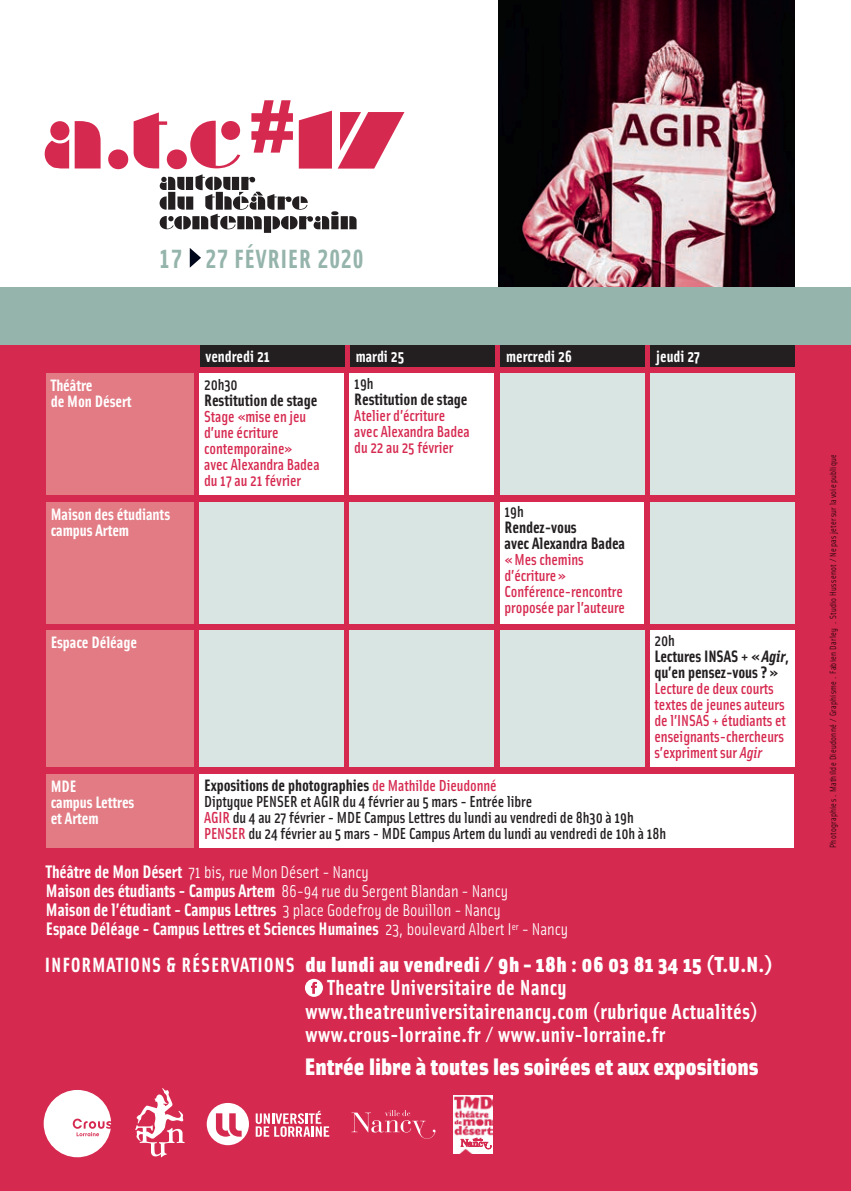
<style>
.page{position:relative;width:851px;height:1191px;background:#fff}
.page>*{position:absolute;margin:0;border:0;box-sizing:border-box;transform-origin:0 0}
.t1{font:26.4px "Solex Bold Lining";letter-spacing:.02em;color:#95b4ab}
.t2{font:900 24px "Solex";color:#fff}
.t3{font:700 21.8px/23.2px "Solex";letter-spacing:.02em;color:#fff}
.t4{font:900 21.8px "Solex";letter-spacing:.02em;color:#fff}
.t5{font:20.8px "Solex Bold Lining";letter-spacing:.04em;color:#fff}
.t6{font:700 18.2px/19px "Solex";letter-spacing:-.005em;color:#fff}
.t7{font:17.2px "Solex";letter-spacing:-.005em;color:#fff}
.t8{font:700 16.6px/16px "Solex";letter-spacing:-.005em;color:#231f20}
.t9{font:700 16.6px/16px "Solex";letter-spacing:-.005em;color:#fff}
.t10{font:700 16.4px "Solex";color:#fff}
.t11{font:500 16px/16px "Solex";letter-spacing:-.005em;color:#d6294f}
.t12{font:500 16px/16px "Solex";letter-spacing:-.005em;color:#231f20}
.t13{font:9px "Solex";letter-spacing:.03em;color:#231f20}
.s1{font-style:italic}
.s2{font-weight:500;font-size:16px;color:#d6294f}
.s3{color:#d6294f}
.s4{font-weight:700;font-size:18.2px}
.s5{font-weight:400;font-size:17.2px}
</style>
<div class="page">
<div style="left:0;top:345px;width:850px;height:846px;background:#d6294f"></div>
<svg style="left:190px;top:248px;width:11px;height:20px"></svg>
<div style="left:200px;top:345px;width:144px;height:21px;background:#231f20"></div>
<div style="left:500px;top:345px;width:144px;height:21px;background:#231f20"></div>
<div style="left:350px;top:345px;width:144px;height:21px;background:#231f20"></div>
<div style="left:650px;top:345px;width:144px;height:21px;background:#231f20"></div>
<div style="left:46px;top:373px;width:147px;height:122px;background:#e27b84"></div>
<div style="left:46px;top:773px;width:147px;height:74px;background:#e27b84"></div>
<div style="left:200px;top:501px;width:144px;height:122px;background:#d9e5e3"></div>
<div style="left:46px;top:501px;width:147px;height:122px;background:#e27b84"></div>
<div style="left:350px;top:630px;width:144px;height:136px;background:#d9e5e3"></div>
<div style="left:200px;top:630px;width:144px;height:136px;background:#d9e5e3"></div>
<div style="left:46px;top:630px;width:147px;height:136px;background:#e27b84"></div>
<div style="left:500px;top:630px;width:144px;height:136px;background:#d9e5e3"></div>
<div style="left:650px;top:630px;width:144px;height:136px;background:#fff"></div>
<div style="left:500px;top:501px;width:144px;height:122px;background:#fff"></div>
<div style="left:650px;top:501px;width:144px;height:122px;background:#d9e5e3"></div>
<div style="left:350px;top:373px;width:144px;height:121px;background:#fff"></div>
<div style="left:350px;top:501px;width:144px;height:122px;background:#d9e5e3"></div>
<div style="left:500px;top:373px;width:144px;height:122px;background:#d9e5e3"></div>
<div style="left:650px;top:373px;width:144px;height:122px;background:#d9e5e3"></div>
<div style="left:200px;top:373px;width:144px;height:122px;background:#fff"></div>
<div style="left:200px;top:773px;width:594px;height:74px;background:#fff"></div>
<svg style="left:45px;top:100px;width:359px;height:133px"></svg>
<svg style="left:305px;top:978px;width:18px;height:19px"></svg>
<svg style="left:311px;top:982px;width:6px;height:11px"></svg>
<svg style="left:351px;top:1110px;width:84px;height:28px"></svg>
<svg style="left:135px;top:1088px;width:49px;height:69px"></svg>
<svg style="left:256px;top:1110px;width:73px;height:26px"></svg>
<div style="left:207px;top:1103px;width:42px;height:42px;background:#fff;border-radius:50%"></div>
<svg style="left:216px;top:1113px;width:25px;height:23px"></svg>
<svg style="left:44px;top:1090px;width:67px;height:67px"></svg>
<img style="left:453px;top:1095px;width:39px;height:58px">
<svg style="left:459px;top:1138px;width:32px;height:11px"></svg>
<div style="left:0;top:287px;width:850px;height:58px;background:#95b4ab"></div>
<img style="left:498px;top:0;width:296px;height:287px">
<h1 class="t1" style="left:159px;top:241px;width:206px">17 27 FÉVRIER 2020</h1>
<p class="t9" style="left:51px;top:376px;width:82px">Théâtre<br>de Mon Désert</p>
<p class="t9" style="left:51px;top:505px;width:121px">Maison des étudiants campus Artem</p>
<p class="t10" style="left:205px;top:345px;width:66px">vendredi 21</p>
<p class="t10" style="left:356px;top:345px;width:50px">mardi 25</p>
<p class="t10" style="left:506px;top:345px;width:67px">mercredi 26</p>
<p class="t10" style="left:656px;top:345px;width:46px">jeudi 27</p>
<p class="t12" style="left:204px;top:375px;width:35px">20h30</p>
<p class="t8" style="left:204px;top:391px;width:115px">Restitution de stage</p>
<p class="t11" style="left:204px;top:407px;width:117px">Stage «mise en jeu d’une écriture contemporaine» avec Alexandra Badea du 17 au 21 février</p>
<p class="t12" style="left:354px;top:374px;width:21px">19h</p>
<p class="t8" style="left:354px;top:390px;width:115px">Restitution de stage</p>
<p class="t11" style="left:354px;top:406px;width:117px">Atelier d’écriture avec Alexandra Badea du 22 au 25 février</p>
<p class="t12" style="left:504px;top:503px;width:21px">19h</p>
<p class="t8" style="left:504px;top:519px;width:122px">Rendez-vous<br>avec Alexandra Badea</p>
<p class="t11" style="left:504px;top:551px;width:122px">«Mes chemins d’écriture»<br>Conférence-rencontre proposée par l’auteure</p>
<p class="t9" style="left:51px;top:634px;width:88px">Espace Déléage</p>
<p class="t12" style="left:654px;top:631px;width:22px">20h</p>
<p class="t8" style="left:654px;top:647px;width:136px">Lectures INSAS + «<span class="s1">Agir</span>, qu’en pensez-vous ?»</p>
<p class="t11" style="left:654px;top:679px;width:133px">Lecture de deux courts textes de jeunes auteurs de l’INSAS + étudiants et enseignants-chercheurs s’expriment sur <span class="s1">Agir</span></p>
<p class="t9" style="left:51px;top:777px;width:85px">MDE<br>campus Lettres et Artem</p>
<p class="t8" style="left:204px;top:776px;width:294px">Expositions de photographies <span class="s2">de Mathilde Dieudonné</span></p>
<p class="t12" style="left:204px;top:793px;width:463px">Diptyque PENSER et AGIR du 4 février au 5 mars - Entrée libre<br><span class="s3">AGIR</span> du 4 au 27 février - MDE Campus Lettres du lundi au vendredi de 8h30 à 19h<br><span class="s3">PENSER</span> du 24 février au 5 mars - MDE Campus Artem du lundi au vendredi de 10h à 18h</p>
<p class="t7" style="left:46px;top:861px;width:324px"><span class="s4">Théâtre de Mon Désert</span> 71 bis, rue Mon Désert - Nancy</p>
<p class="t6" style="left:46px;top:880px;width:523px">Maison des étudiants - Campus Artem <span class="s5">86-94 rue du Sergent Blandan - Nancy<br></span>Maison de l’étudiant - Campus Lettres <span class="s5">3 place Godefroy de Bouillon - Nancy<br></span>Espace Déléage - Campus Lettres et Sciences Humaines <span class="s5">23, boulevard Albert I</span><sup>er</sup> <span class="s5">- Nancy</span></p>
<h3 class="t4" style="left:305px;top:949px;width:468px">du lundi au vendredi / 9h - 18h : 06 03 81 34 15 (T.U.N.)</h3>
<h3 class="t3" style="left:305px;top:975px;width:453px;text-indent:22px">Theatre Universitaire de Nancy www.theatreuniversitairenancy.com (rubrique Actualités) www.crous-lorraine.fr / www.univ-lorraine.fr</h3>
<h3 class="t5" style="left:45px;top:951px;width:251px">INFORMATIONS &amp; RÉSERVATIONS</h3>
<h2 class="t2" style="left:305px;top:1050px;width:455px">Entrée libre à toutes les soirées et aux expositions</h2>
<p class="t13" style="left:827px;top:848px;width:395px;rotate:-90deg">Photographies . Mathilde Dieudonné / Graphisme . Fabien Darley . Studio Hussenot / Ne pas jeter sur la voie publique</p>
</div>
